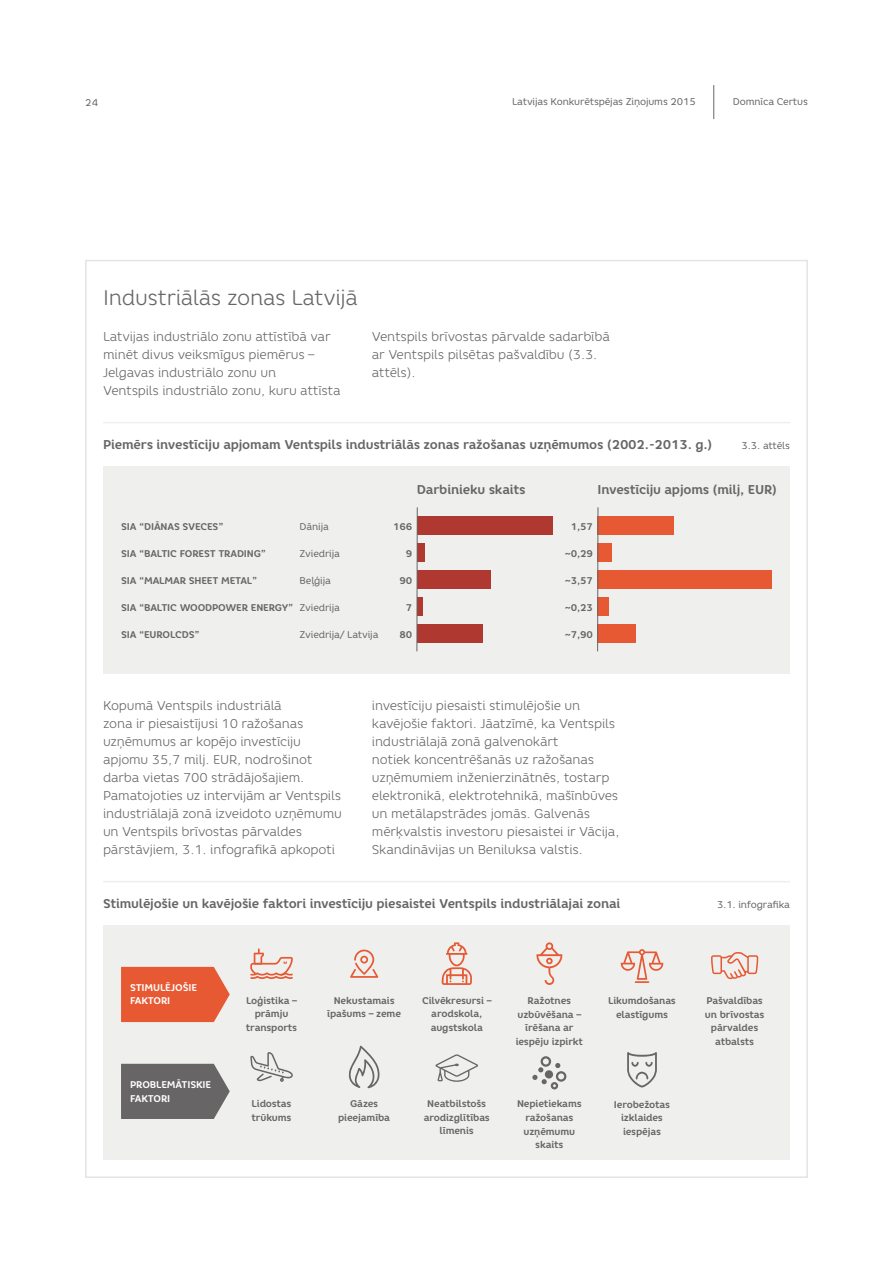
<style>
.page{position:relative;width:893px;height:1263px;background:#fff}
.page>*{position:absolute;margin:0;border:0;box-sizing:border-box;transform-origin:0 0}
.t1{font:300 21px "Core Rhino 35";letter-spacing:-.02em;color:#676566}
.t2{font:300 12.75px/18px "Core Rhino 35";letter-spacing:-.015em;color:#676566}
.t3{font:700 12.75px "Core Rhino 65";letter-spacing:-.015em;color:#676566}
.t4{font:700 9.75px/13.5px "Core Rhino 65";letter-spacing:-.015em;color:#676566;text-align:center}
.t5{font:9.75px "Core Rhino 45";letter-spacing:-.015em;color:#676566}
.t6{font:700 9.75px "Core Rhino 65";letter-spacing:-.015em;color:#fff}
.s1{font-family:"Core Rhino 65";font-weight:700}
</style>
<div class="page">
<hr style="left:713px;top:85px;width:1px;height:34px;background:#676566">
<hr style="left:103px;top:422px;width:687px;height:1px;background:#efefed">
<hr style="left:103px;top:881px;width:687px;height:1px;background:#efefed">
<div style="left:103px;top:467px;width:687px;height:207px;background:#efefed"></div>
<div style="left:417px;top:543px;width:7px;height:18px;background:#af3831"></div>
<div style="left:417px;top:570px;width:73px;height:18px;background:#af3831"></div>
<div style="left:417px;top:597px;width:6px;height:18px;background:#af3831"></div>
<div style="left:417px;top:624px;width:65px;height:18px;background:#af3831"></div>
<div style="left:598px;top:543px;width:14px;height:18px;background:#e75933"></div>
<div style="left:598px;top:570px;width:174px;height:18px;background:#e75933"></div>
<div style="left:598px;top:597px;width:11px;height:18px;background:#e75933"></div>
<div style="left:598px;top:624px;width:38px;height:18px;background:#e75933"></div>
<div style="left:417px;top:516px;width:136px;height:18px;background:#af3831"></div>
<div style="left:598px;top:516px;width:76px;height:18px;background:#e75933"></div>
<hr style="left:416px;top:507px;width:2px;height:144px;background:#676566">
<hr style="left:597px;top:507px;width:1px;height:144px;background:#676566">
<div style="left:103px;top:926px;width:687px;height:234px;background:#efefed"></div>
<svg style="left:250px;top:948px;width:43px;height:31px"></svg>
<svg style="left:250px;top:1052px;width:43px;height:30px"></svg>
<svg style="left:350px;top:949px;width:28px;height:29px"></svg>
<svg style="left:349px;top:1046px;width:31px;height:42px"></svg>
<svg style="left:435px;top:1054px;width:43px;height:28px"></svg>
<svg style="left:441px;top:942px;width:31px;height:43px"></svg>
<svg style="left:536px;top:942px;width:27px;height:43px"></svg>
<svg style="left:532px;top:1056px;width:34px;height:33px"></svg>
<svg style="left:621px;top:949px;width:43px;height:34px"></svg>
<svg style="left:627px;top:1052px;width:30px;height:35px"></svg>
<svg style="left:711px;top:952px;width:47px;height:28px"></svg>
<svg style="left:121px;top:967px;width:109px;height:55px;background:#e76441"></svg>
<svg style="left:121px;top:1064px;width:109px;height:55px;background:#716f70"></svg>
<p class="t5" style="left:85px;top:96px;width:15px">24</p>
<p class="t5" style="left:512px;top:96px;width:185px">Latvijas Konkurētspējas Ziņojums 2015</p>
<p class="t5" style="left:733px;top:96px;width:77px">Domnīca Certus</p>
<h1 class="t1" style="left:103px;top:284px;width:257px">I ndustriālās zonas Latvijā</h1>
<p class="t2" style="left:103px;top:327px;width:239px">Latvijas industriālo zonu attīstībā var minēt divus veiksmīgus piemērus – Jelgavas industriālo zonu un<br>Ventspils industriālo zonu, kuru attīsta</p>
<p class="t2" style="left:372px;top:327px;width:240px">Ventspils brīvostas pārvalde sadarbībā ar Ventspils pilsētas pašvaldību (3.3. attēls).</p>
<p class="t3" style="left:103px;top:436px;width:611px">Piemērs investīciju apjomam Ventspils industriālās zonas ražošanas uzņēmumos (2002.-2013. g.)</p>
<p class="t5" style="left:741px;top:439px;width:50px">3.3. attēls</p>
<p class="t4" style="left:121px;top:520px;width:69px">SIA “Diānas sve</p>
<p class="t4" style="left:201px;top:520px;width:25px">ces”</p>
<p class="t5" style="left:300px;top:520px;width:31px">Dānija</p>
<p class="t4" style="left:121px;top:546px;width:104px">SIA “Baltic Forest Tradi</p>
<p class="t4" style="left:247px;top:546px;width:21px">ng”</p>
<p class="t5" style="left:300px;top:547px;width:42px">Zviedrija</p>
<p class="t4" style="left:121px;top:573px;width:40px">SIA “Malmar</p>
<p class="t4" style="left:189px;top:573px;width:70px">Sheet Metal”</p>
<p class="t5" style="left:300px;top:574px;width:33px">Beļģija</p>
<p class="t4" style="left:121px;top:600px;width:113px">SIA “Balti c Woodpower</p>
<p class="t5" style="left:251px;top:601px;width:91px"><span class="s1">Energy”</span> Zviedrija</p>
<p class="t4" style="left:121px;top:627px;width:80px">SIA “EUROLCDS”</p>
<p class="t5" style="left:300px;top:628px;width:80px">Zviedrija/ Latvija</p>
<p class="t3" style="left:417px;top:481px;width:110px">Darbinieku skaits</p>
<p class="t3" style="left:598px;top:481px;width:181px">Investīciju apjoms (milj, EUR)</p>
<p class="t4" style="left:393px;top:519px;width:21px">166</p>
<p class="t4" style="left:571px;top:519px;width:24px">1,57</p>
<p class="t4" style="left:406px;top:546px;width:8px">9</p>
<p class="t4" style="left:399px;top:573px;width:14px">90</p>
<p class="t4" style="left:406px;top:600px;width:8px">7</p>
<p class="t4" style="left:399px;top:627px;width:14px">80</p>
<p class="t4" style="left:565px;top:546px;width:30px">~0,29</p>
<p class="t4" style="left:565px;top:573px;width:30px">~3,57</p>
<p class="t4" style="left:565px;top:600px;width:30px">~0,23</p>
<p class="t4" style="left:565px;top:627px;width:30px">~7,90</p>
<p class="t2" style="left:103px;top:696px;width:202px">Kopumā Ventspils industriālā zona ir piesaistījusi 10 ražošanas uzņēmumus ar kopējo investīciju apjomu 35,7 milj. EUR</p>
<p class="t2" style="left:103px;top:750px;width:240px;text-indent:134px">, nodrošinot darba vietas 700 strādājošajiem.<br>Pamatojoties uz intervijām ar Ventspils industriālajā zonā izveidoto uzņēmumu un Ventspils brīvostas pārvaldes pārstāvjiem, 3.1. infografikā apkopoti</p>
<p class="t2" style="left:372px;top:696px;width:249px">investīciju piesaisti stimulējošie un kavējošie faktori. Jāatzīmē, ka Ventspils industriālajā zonā galvenokārt<br>notiek koncentrēšanās uz ražošanas uzņēmumiem inženierzinātnēs, tostarp elektronikā, elektrotehnikā, mašīnbūves un metālapstrādes jomās. Galvenās mērķvalstis investoru piesaistei ir Vācija, Skandināvijas un Beniluksa valstis.</p>
<p class="t3" style="left:103px;top:895px;width:519px">Stimulējošie un kavējošie faktori investīciju piesaistei Ventspils industriālajai zonai</p>
<p class="t5" style="left:717px;top:898px;width:74px">3.1. infografika</p>
<p class="t6" style="left:130px;top:981px;width:19px">Stimul</p>
<p class="t6" style="left:165px;top:981px;width:28px">ējošie</p>
<p class="t6" style="left:130px;top:994px;width:7px">fak</p>
<p class="t6" style="left:148px;top:994px;width:18px">tori</p>
<p class="t6" style="left:130px;top:1079px;width:27px">Problem</p>
<p class="t6" style="left:176px;top:1079px;width:18px">ātiskie</p>
<p class="t6" style="left:130px;top:1092px;width:7px">fak</p>
<p class="t6" style="left:148px;top:1092px;width:18px">tori</p>
<p class="t4" style="left:246px;top:994px;width:53px">Loģistika – prāmju transports</p>
<p class="t4" style="left:327px;top:994px;width:75px">N ekustamais īpašums – zeme</p>
<p class="t4" style="left:422px;top:994px;width:71px">Cilvēkresursi – arodskola, augstskola</p>
<p class="t4" style="left:516px;top:994px;width:69px">Ražotnes uzbūvēšana – īrēšana ar iespēju izpirkt</p>
<p class="t4" style="left:608px;top:994px;width:69px">Likumdošanas elastīgums</p>
<p class="t4" style="left:705px;top:994px;width:61px">Pašvaldības un brīvostas pārvaldes atbalsts</p>
<p class="t4" style="left:252px;top:1097px;width:41px;text-align:left">Lidostas trūkums</p>
<p class="t4" style="left:338px;top:1097px;width:54px">Gāzes pieejamība</p>
<p class="t4" style="left:424px;top:1097px;width:68px">N eatbilstošs arodizglītības līmenis</p>
<p class="t4" style="left:517px;top:1097px;width:66px">N epietiekams ražošanas uzņēmumu skaits</p>
<p class="t4" style="left:614px;top:1097px;width:58px">Ierobežotas izklaides iespējas</p>
</div>
